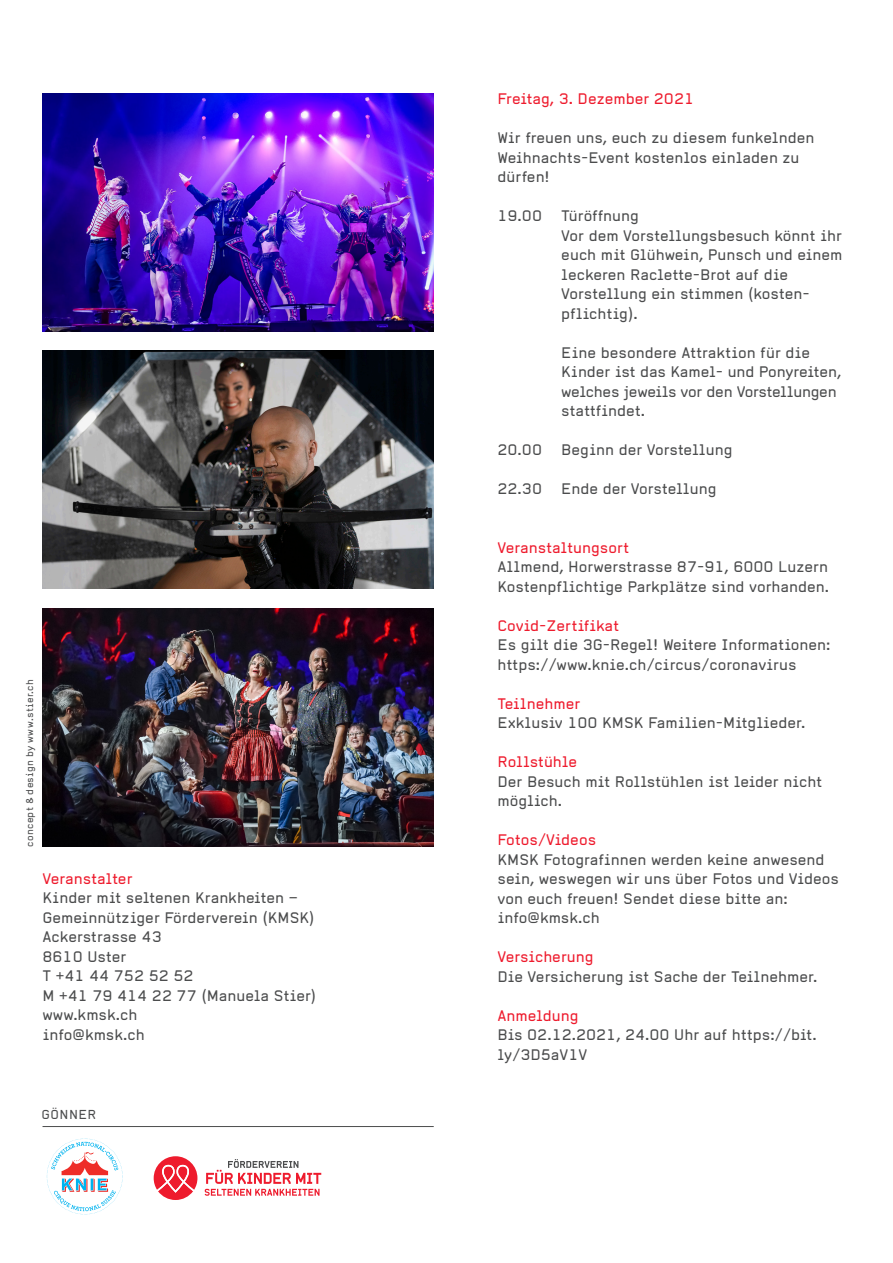
<style>
.page{position:relative;width:893px;height:1263px;background:#fff}
.page>*{position:absolute;margin:0;border:0;box-sizing:border-box;transform-origin:0 0}
.Grundtext{font:15px/19.5px "Alpha Headline Pro";color:#4b4c4d}
.Grundtext-2{font:15px "Alpha Headline Pro";color:#ee1b2d}
.Footer_Rubrik{font:12.75px "Alpha Headline Pro";letter-spacing:.04em;color:#4b4c4d}
.Bildlegende{font:9.75px "Alpha Headline Pro";letter-spacing:.03em;color:#4b4c4d}
</style>
<div class="page">
<img style="left:43px;top:608px;width:391px;height:238px">
<img style="left:43px;top:94px;width:391px;height:238px">
<img style="left:43px;top:351px;width:391px;height:238px">
<svg style="left:205px;top:1159px;width:116px;height:37px"></svg>
<svg style="left:154px;top:1156px;width:43px;height:44px"></svg>
<hr style="left:43px;top:1126px;width:391px;height:1px;background:#4b4c4d">
<svg style="left:46px;top:1138px;width:77px;height:77px"></svg>
<p class="Bildlegende" style="left:24px;top:847px;width:169px;rotate:-90deg">concept &amp; design by www.stier.ch</p>
<p class="Grundtext-2" style="left:43px;top:869px;width:92px">Veranstalter</p>
<p class="Grundtext" style="left:43px;top:888px;width:274px">Kinder mit seltenen Krankheiten –<br>Gemeinnütziger Förderverein (KMSK)</p>
<p class="Grundtext" style="left:43px;top:927px;width:121px">Ackerstrasse 43</p>
<p class="Grundtext" style="left:43px;top:946px;width:85px">8610 Uster</p>
<p class="Grundtext" style="left:43px;top:966px;width:152px">T +41 44 752 52 52</p>
<p class="Grundtext" style="left:43px;top:985px;width:275px">M +41 79 414 22 77 (Manuela Stier)</p>
<p class="Grundtext" style="left:43px;top:1005px;width:96px">www.kmsk.ch</p>
<p class="Grundtext" style="left:43px;top:1024px;width:104px">info@kmsk.ch</p>
<p class="Footer_Rubrik" style="left:41px;top:1106px;width:56px">GÖNNER</p>
<p class="Grundtext-2" style="left:497px;top:90px;width:198px">Freitag, 3. Dezember 2021</p>
<p class="Grundtext" style="left:497px;top:128px;width:318px">Wir freuen uns, euch zu diesem funkelnden<br>Weihnachts-Event kostenlos einladen zu dürfen!</p>
<p class="Grundtext" style="left:497px;top:206px;width:46px">19.00</p>
<p class="Grundtext" style="left:561px;top:206px;width:79px">Türöffnung</p>
<p class="Grundtext" style="left:561px;top:226px;width:283px">Vor dem Vorstellungsbesuch könnt ihr euch mit Glühwein, Punsch und einem leckeren Raclette-Brot auf die<br>Vorstellung ein stimmen (kosten&shy;pflichtig).</p>
<p class="Grundtext" style="left:561px;top:343px;width:281px">Eine besondere Attraktion für die<br>Kinder ist das Kamel- und Ponyreiten, welches jeweils vor den Vorstellungen stattfindet.</p>
<p class="Grundtext" style="left:497px;top:440px;width:46px">20.00</p>
<p class="Grundtext" style="left:561px;top:440px;width:173px">Beginn der Vorstellung</p>
<p class="Grundtext" style="left:497px;top:479px;width:46px">22.30</p>
<p class="Grundtext" style="left:561px;top:479px;width:157px">Ende der Vorstellung</p>
<p class="Grundtext-2" style="left:497px;top:538px;width:133px">Veranstaltungsort</p>
<p class="Grundtext" style="left:497px;top:557px;width:332px">Allmend, Horwerstrasse 87-91, 6000 Luzern</p>
<p class="Grundtext" style="left:497px;top:577px;width:333px">Kostenpflichtige Parkplätze sind vorhanden.</p>
<p class="Grundtext-2" style="left:497px;top:616px;width:123px">Covid-Zertifikat</p>
<p class="Grundtext" style="left:497px;top:635px;width:334px">Es gilt die 3G-Regel! Weitere Informationen:</p>
<p class="Grundtext" style="left:497px;top:655px;width:301px">https://www.knie.ch/circus/coronavirus</p>
<p class="Grundtext-2" style="left:497px;top:694px;width:84px">Teilnehmer</p>
<p class="Grundtext" style="left:497px;top:713px;width:309px">Exklusiv 100 KMSK Familien-Mitglieder.</p>
<p class="Grundtext-2" style="left:497px;top:753px;width:81px">Rollstühle</p>
<p class="Grundtext" style="left:497px;top:772px;width:326px">Der Besuch mit Rollstühlen ist leider nicht möglich.</p>
<p class="Grundtext-2" style="left:497px;top:831px;width:100px">Fotos/Videos</p>
<p class="Grundtext" style="left:497px;top:850px;width:343px">KMSK Fotografinnen werden keine anwesend sein, weswegen wir uns über Fotos und Videos von euch freuen! Sendet diese bitte an:</p>
<p class="Grundtext" style="left:497px;top:908px;width:104px">info@kmsk.ch</p>
<p class="Grundtext-2" style="left:497px;top:948px;width:98px">Versicherung</p>
<p class="Grundtext" style="left:497px;top:967px;width:321px">Die Versicherung ist Sache der Teilnehmer.</p>
<p class="Grundtext-2" style="left:497px;top:1006px;width:83px">Anmeldung</p>
<p class="Grundtext" style="left:497px;top:1025px;width:321px">Bis 02.12.2021, 24.00 Uhr auf https://bit. ly/3D5aV1V</p>
</div>
